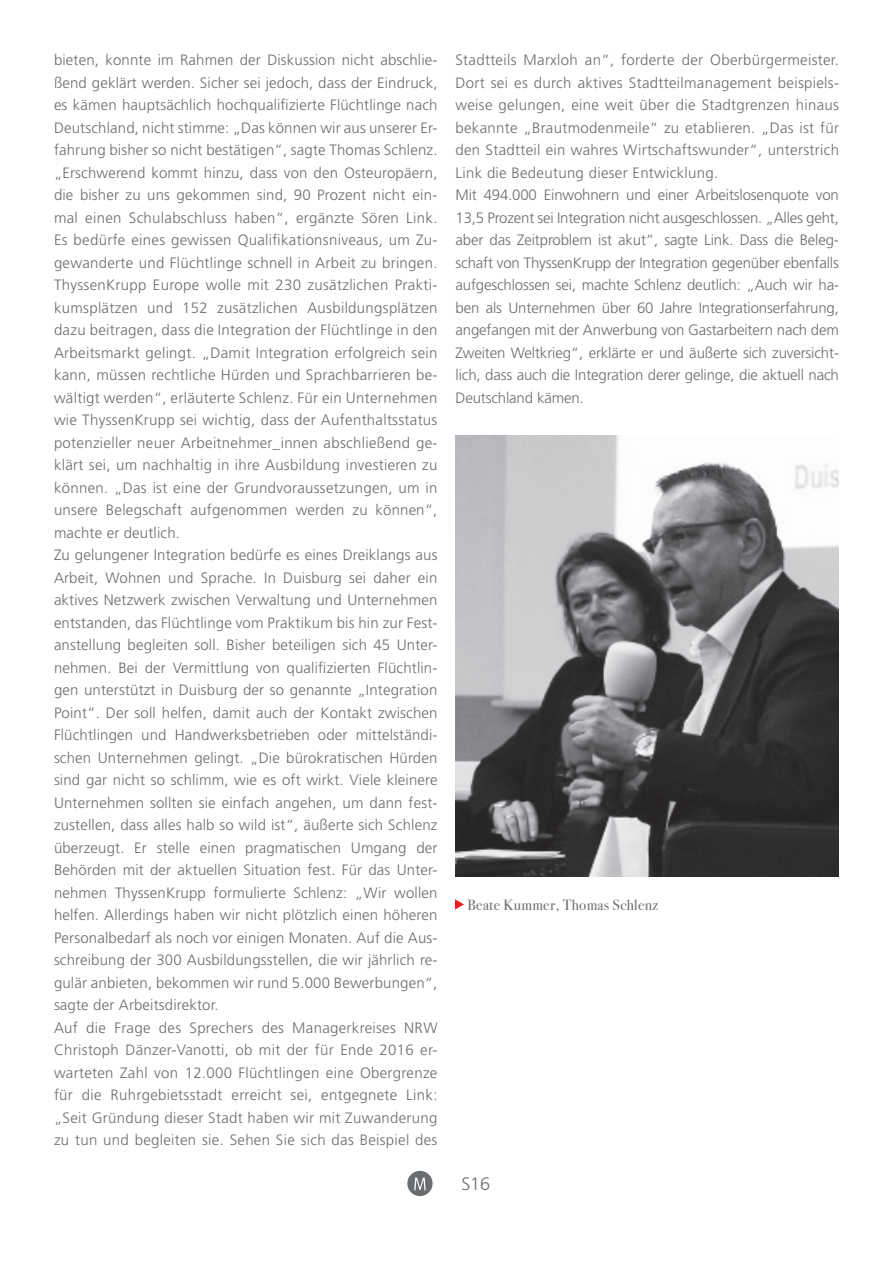
<style>
.page{position:relative;width:893px;height:1263px;background:#fff}
.page>*{position:absolute;margin:0;border:0;box-sizing:border-box;transform-origin:0 0}
.t1{font:300 18px "Frutiger LT Std";color:#6a6d6f}
.t2{font:300 15px/22.5px "Frutiger LT Std";letter-spacing:.01em;color:#6a6d6f}
.t3{font:300 15px/22.5px "Frutiger LT Std";letter-spacing:-.01em;color:#6a6d6f}
.t4{font:15px "Bodoni Svty Two ITCTT";letter-spacing:.02em;color:#6a6d6f}
</style>
<div class="page">
<svg style="left:407px;top:1171px;width:26px;height:26px"></svg>
<img style="left:455px;top:436px;width:384px;height:441px">
<svg style="left:455px;top:899px;width:9px;height:11px"></svg>
<p class="t2" style="left:54px;top:49px;width:385px">bieten, konnte im Rahmen der Diskussion nicht abschlie&shy;ßend geklärt werden. Sicher sei jedoch, dass der Eindruck, es kämen hauptsächlich hochqualifizierte Flüchtlinge nach Deutschland, nicht stimme: „Das können wir aus unserer Er&shy;fahrung bisher so nicht bestätigen“, sagte Thomas Schlenz. „Erschwerend kommt hinzu, dass von den Osteuropäern, die bisher zu uns gekommen sind, 90 Prozent nicht ein&shy;mal einen Schulabschluss haben“, ergänzte Sören Link.<br>Es bedürfe eines gewissen Qualifikationsniveaus, um Zu&shy;gewanderte und Flüchtlinge schnell in Arbeit zu bringen.<br>ThyssenKrupp Europe wolle mit 230 zusätzlichen Prakti&shy;kumsplätzen und 152 zusätzlichen Ausbildungsplätzen dazu beitragen, dass die Integration der Flüchtlinge in den Arbeitsmarkt gelingt. „Damit Integration erfolgreich sein kann, müssen rechtliche Hürden und Sprachbarrieren be&shy;wältigt werden“, erläuterte Schlenz. Für ein Unternehmen wie ThyssenKrupp sei wichtig, dass der Aufenthaltsstatus potenzieller neuer Arbeitnehmer_innen abschließend ge&shy;klärt sei, um nachhaltig in ihre Ausbildung investieren zu können. „Das ist eine der Grundvoraussetzungen, um in unsere Belegschaft aufgenommen werden zu können“, machte er deutlich.<br>Zu gelungener Integration bedürfe es eines Dreiklangs aus Arbeit, Wohnen und Sprache. In Duisburg sei daher ein aktives Netzwerk zwischen Verwaltung und Unternehmen entstanden, das Flüchtlinge vom Praktikum bis hin zur Fest&shy;anstellung begleiten soll. Bisher beteiligen sich 45 Unter&shy;nehmen. Bei der Vermittlung von qualifizierten Flüchtlin&shy;gen unterstützt in Duisburg der so genannte „Integration Point“. Der soll helfen, damit auch der Kontakt zwischen Flüchtlingen und Handwerksbetrieben oder mittelständi&shy;schen Unternehmen gelingt. „Die bürokratischen Hürden sind gar nicht so schlimm, wie es oft wirkt. Viele kleinere Unternehmen sollten sie einfach angehen, um dann fest&shy;zustellen, dass alles halb so wild ist“, äußerte sich Schlenz überzeugt. Er stelle einen pragmatischen Umgang der Behörden mit der aktuellen Situation fest. Für das Unter&shy;nehmen ThyssenKrupp formulierte Schlenz: „Wir wollen helfen. Allerdings haben wir nicht plötzlich einen höheren Personalbedarf als noch vor einigen Monaten. Auf die Aus&shy;schreibung der 300 Ausbildungsstellen, die wir jährlich re&shy;gulär anbieten, bekommen wir rund 5.000 Bewerbungen“, sagte der Arbeitsdirektor.<br>Auf die Frage des Sprechers des Managerkreises NRW Christoph Dänzer-Vanotti, ob mit der für Ende 2016 er&shy;warteten Zahl von 12.000 Flüchtlingen eine Obergrenze für die Ruhrgebietsstadt erreicht sei, entgegnete Link: „Seit Gründung dieser Stadt haben wir mit Zuwanderung zu tun und begleiten sie. Sehen Sie sich das Beispiel des</p>
<p class="t3" style="left:455px;top:49px;width:385px">Stadtteils Marxloh an“, forderte der Oberbürgermeister.<br>Dort sei es durch aktives Stadtteilmanagement beispiels&shy;weise gelungen, eine weit über die Stadtgrenzen hinaus bekannte „Brautmodenmeile“ zu etablieren. „Das ist für den Stadtteil ein wahres Wirtschaftswunder“, unterstrich Link die Bedeutung dieser Entwicklung.<br>Mit 494.000 Einwohnern und einer Arbeitslosenquote von 13,5 Prozent sei Integration nicht ausgeschlossen. „Alles geht, aber das Zeitproblem ist akut“, sagte Link. Dass die Beleg&shy;schaft von ThyssenKrupp der Integration gegenüber ebenfalls aufgeschlossen sei, machte Schlenz deutlich: „Auch wir ha&shy;ben als Unternehmen über 60 Jahre Integrationserfahrung, angefangen mit der Anwerbung von Gastarbeitern nach dem Zweiten Weltkrieg“, erklärte er und äußerte sich zuversicht&shy;lich, dass auch die Integration derer gelinge, die aktuell nach Deutschland kämen.</p>
<p class="t4" style="left:467px;top:892px;width:193px">Beate Kummer, Thomas Schlenz</p>
<p class="t1" style="left:461px;top:1174px;width:30px">S16</p>
</div>
